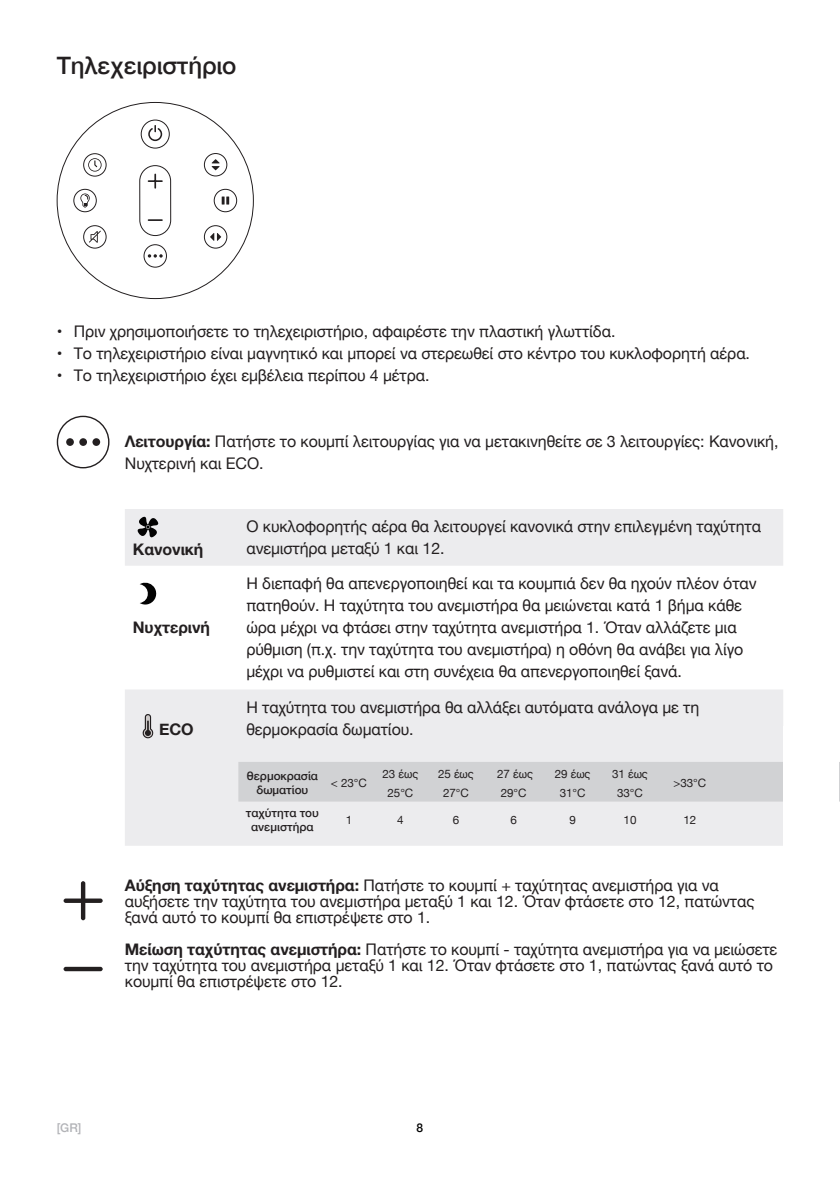
<style>
.page{position:relative;width:840px;height:1191px;background:#fff}
.page>*{position:absolute;margin:0;border:0;box-sizing:border-box;transform-origin:0 0}
.t1{font:500 24px "Helvetica Neue";letter-spacing:-.005em;color:#231f20}
.t2{font:16px/22px "Helvetica Neue";letter-spacing:-.005em;color:#231f20}
.t3{font:700 16px "Helvetica Neue";letter-spacing:-.005em;color:#231f20}
.t4{font:500 12px "Helvetica Neue";color:#b2b3b7}
.t5{font:500 12px "Helvetica Neue";color:#000}
.t6{font:11.6px/19.6px "Helvetica Neue";letter-spacing:-.005em;color:#231f20;text-align:center}
.t7{font:500 11.6px/14px "Helvetica Neue";color:#231f20;text-align:center}
.s1{font-weight:700}
</style>
<div class="page">
<div style="left:139px;top:165px;width:32px;height:71px;border:1px solid #231f20;border-radius:15px"></div>
<svg style="left:148px;top:174px;width:14px;height:14px"></svg>
<svg style="left:148px;top:219px;width:14px;height:2px"></svg>
<div style="left:141px;top:120px;width:28px;height:28px;border:1px solid #231f20;border-radius:50%"></div>
<svg style="left:148px;top:125px;width:14px;height:16px"></svg>
<div style="left:83px;top:153px;width:23px;height:23px;border:1px solid #231f20;border-radius:50%"></div>
<svg style="left:88px;top:158px;width:13px;height:14px"></svg>
<div style="left:74px;top:189px;width:22px;height:23px;border:1px solid #231f20;border-radius:50%"></div>
<svg style="left:80px;top:193px;width:10px;height:15px"></svg>
<div style="left:83px;top:225px;width:23px;height:23px;border:1px solid #231f20;border-radius:50%"></div>
<svg style="left:89px;top:231px;width:12px;height:12px"></svg>
<div style="left:204px;top:153px;width:23px;height:23px;border:1px solid #231f20;border-radius:50%"></div>
<svg style="left:211px;top:159px;width:8px;height:11px"></svg>
<div style="left:204px;top:225px;width:23px;height:23px;border:1px solid #231f20;border-radius:50%"></div>
<svg style="left:210px;top:233px;width:11px;height:8px"></svg>
<div style="left:214px;top:189px;width:23px;height:23px;border:1px solid #231f20;border-radius:50%"></div>
<svg style="left:221px;top:196px;width:8px;height:8px"></svg>
<div style="left:144px;top:244px;width:22px;height:23px;border:1px solid #231f20;border-radius:50%"></div>
<svg style="left:148px;top:254px;width:15px;height:4px"></svg>
<svg style="left:57px;top:416px;width:52px;height:52px"></svg>
<div style="left:79px;top:438px;width:8px;height:8px;background:#231f20;border-radius:50%"></div>
<div style="left:92px;top:438px;width:8px;height:8px;background:#231f20;border-radius:50%"></div>
<div style="left:66px;top:438px;width:8px;height:8px;background:#231f20;border-radius:50%"></div>
<svg style="left:63px;top:881px;width:40px;height:39px"></svg>
<div style="left:63px;top:966px;width:40px;height:5px;background:#231f20;border-radius:2px"></div>
<svg style="left:125px;top:509px;width:657px;height:336px;fill:#ececee"></svg>
<svg style="left:141px;top:712px;width:12px;height:29px"></svg>
<svg style="left:140px;top:581px;width:18px;height:23px"></svg>
<svg style="left:136px;top:515px;width:23px;height:22px"></svg>
<div style="left:238px;top:762px;width:544px;height:39px;background:#d1d2d4"></div>
<p class="t1" style="left:57px;top:47px;width:181px">Τηλεχειριστήριο</p>
<p class="t2" style="left:57px;top:321px;width:560px">• Πριν χρησιμοποιήσετε το τηλεχειριστήριο, αφαιρέστε την πλαστική γλωττίδα.</p>
<p class="t2" style="left:57px;top:343px;width:694px">• Το τηλεχειριστήριο είναι μαγνητικό και μπορεί να στερεωθεί στο κέντρο του κυκλοφορητή αέρα.</p>
<p class="t2" style="left:57px;top:365px;width:374px">• Το τηλεχειριστήριο έχει εμβέλεια περίπου 4 μέτρα.</p>
<p class="t2" style="left:125px;top:431px;width:654px"><span class="s1">Λειτουργία:</span> Πατήστε το κουμπί λειτουργίας για να μετακινηθείτε σε 3 λειτουργίες: Κανονική,<br>Νυχτερινή και ECO.</p>
<p class="t3" style="left:133px;top:536px;width:72px">Κανονική</p>
<p class="t3" style="left:133px;top:615px;width:79px">Νυχτερινή</p>
<p class="t3" style="left:159px;top:717px;width:36px">ECO</p>
<p class="t2" style="left:246px;top:516px;width:516px">Ο κυκλοφορητής αέρα θα λειτουργεί κανονικά στην επιλεγμένη ταχύτητα ανεμιστήρα μεταξύ 1 και 12.</p>
<p class="t2" style="left:246px;top:573px;width:511px">Η διεπαφή θα απενεργοποιηθεί και τα κουμπιά δεν θα ηχούν πλέον όταν πατηθούν. Η ταχύτητα του ανεμιστήρα θα μειώνεται κατά 1 βήμα κάθε ώρα μέχρι να φτάσει στην ταχύτητα ανεμιστήρα 1. Όταν αλλάζετε μια ρύθμιση (π.χ. την ταχύτητα του ανεμιστήρα) η οθόνη θα ανάβει για λίγο μέχρι να ρυθμιστεί και στη συνέχεια θα απενεργοποιηθεί ξανά.</p>
<p class="t2" style="left:246px;top:697px;width:454px">Η ταχύτητα του ανεμιστήρα θα αλλάξει αυτόματα ανάλογα με τη θερμοκρασία δωματίου.</p>
<p class="t7" style="left:247px;top:768px;width:73px">θερμοκρασία δωματίου</p>
<p class="t6" style="left:331px;top:774px;width:37px">&lt; 23°C</p>
<p class="t6" style="left:382px;top:764px;width:37px">23 έως<br>25°C</p>
<p class="t6" style="left:438px;top:764px;width:37px">25 έως<br>27°C</p>
<p class="t6" style="left:497px;top:764px;width:37px;text-align:left">27 έως<br>29°C</p>
<p class="t6" style="left:554px;top:764px;width:37px">29 έως<br>31°C</p>
<p class="t6" style="left:611px;top:764px;width:37px">31 έως<br>33°C</p>
<p class="t6" style="left:673px;top:774px;width:34px">&gt;33°C</p>
<p class="t7" style="left:246px;top:805px;width:74px">ταχύτητα του ανεμιστήρα</p>
<p class="t6" style="left:345px;top:811px;width:8px">1</p>
<p class="t6" style="left:397px;top:811px;width:8px">4</p>
<p class="t6" style="left:452px;top:811px;width:8px">6</p>
<p class="t6" style="left:510px;top:811px;width:8px">6</p>
<p class="t6" style="left:569px;top:811px;width:8px">9</p>
<p class="t6" style="left:623px;top:811px;width:14px">10</p>
<p class="t6" style="left:683px;top:811px;width:14px">12</p>
<p class="t2" style="left:125px;top:878px;width:631px;line-height:16px"><span class="s1">Αύξηση ταχύτητας ανεμιστήρα:</span> Πατήστε το κουμπί + ταχύτητας ανεμιστήρα για να αυξήσετε την ταχύτητα του ανεμιστήρα μεταξύ 1 και 12. Όταν φτάσετε στο 12, πατώντας ξανά αυτό το κουμπί θα επιστρέψετε στο 1.</p>
<p class="t2" style="left:125px;top:942px;width:653px;line-height:16px"><span class="s1">Μείωση ταχύτητας ανεμιστήρα:</span> Πατήστε το κουμπί - ταχύτητα ανεμιστήρα για να μειώσετε την ταχύτητα του ανεμιστήρα μεταξύ 1 και 12. Όταν φτάσετε στο 1, πατώντας ξανά αυτό το κουμπί θα επιστρέψετε στο 12.</p>
<p class="t4" style="left:57px;top:1117px;width:26px">[GR]</p>
<p class="t5" style="left:416px;top:1117px;width:8px">8</p>
</div>
